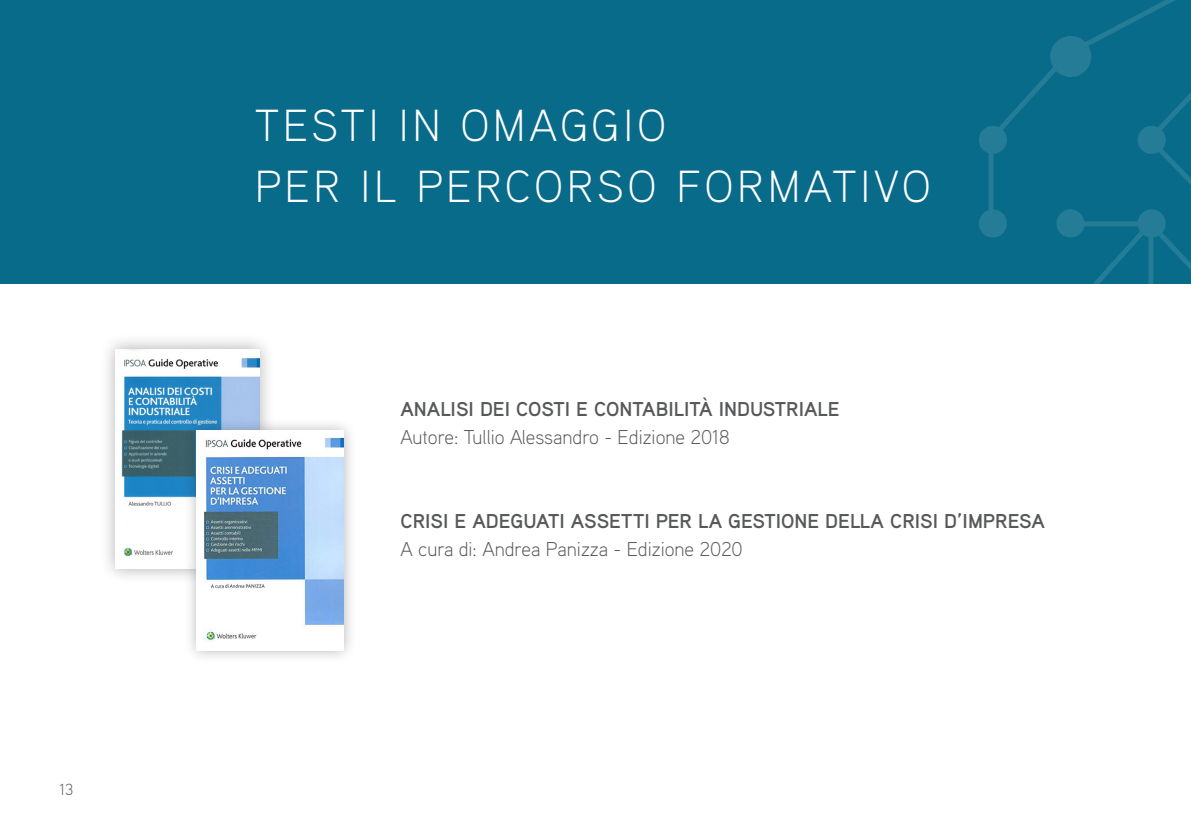
<style>
.page{position:relative;width:1191px;height:840px;background:#fff}
.page>*{position:absolute;margin:0;border:0;box-sizing:border-box;transform-origin:0 0}
.t1{font:300 44.8px "Aaux Pro";letter-spacing:.09em;color:#fff}
.t2{font:700 20px "Aaux Pro";color:#57585a}
.t3{font:300 20px "Aaux Pro";color:#57585a}
.t4{font:300 16px "Aaux Pro";color:#57585a}
</style>
<div class="page">
<div style="left:0;top:0;width:1191px;height:283px;background:#086b8a"></div>
<div style="left:99px;top:333px;width:175px;height:250px;background:#231f20;opacity:.35"></div>
<img style="left:115px;top:349px;width:144px;height:219px">
<div style="left:184px;top:417px;width:173px;height:246px;background:#231f20;opacity:.35"></div>
<img style="left:197px;top:430px;width:146px;height:219px">
<svg style="left:968px;top:0;width:223px;height:284px"></svg>
<p class="t4" style="left:60px;top:778px;width:15px">13</p>
<p class="t1" style="left:255px;top:97px;width:412px">TESTI IN OMAGGIO</p>
<p class="t1" style="left:255px;top:158px;width:677px">PER IL PERCORSO FORMATIVO</p>
<p class="t2" style="left:400px;top:396px;width:441px">ANALISI DEI COSTI E CONTABILITÀ INDUSTRIALE</p>
<p class="t3" style="left:400px;top:424px;width:331px">Autore: Tullio Alessandro - Edizione 2018</p>
<p class="t2" style="left:400px;top:508px;width:646px">CRISI E ADEGUATI ASSETTI PER LA GESTIONE DELLA CRISI D’IMPRESA</p>
<p class="t3" style="left:400px;top:536px;width:344px">A cura di: Andrea Panizza - Edizione 2020</p>
</div>
